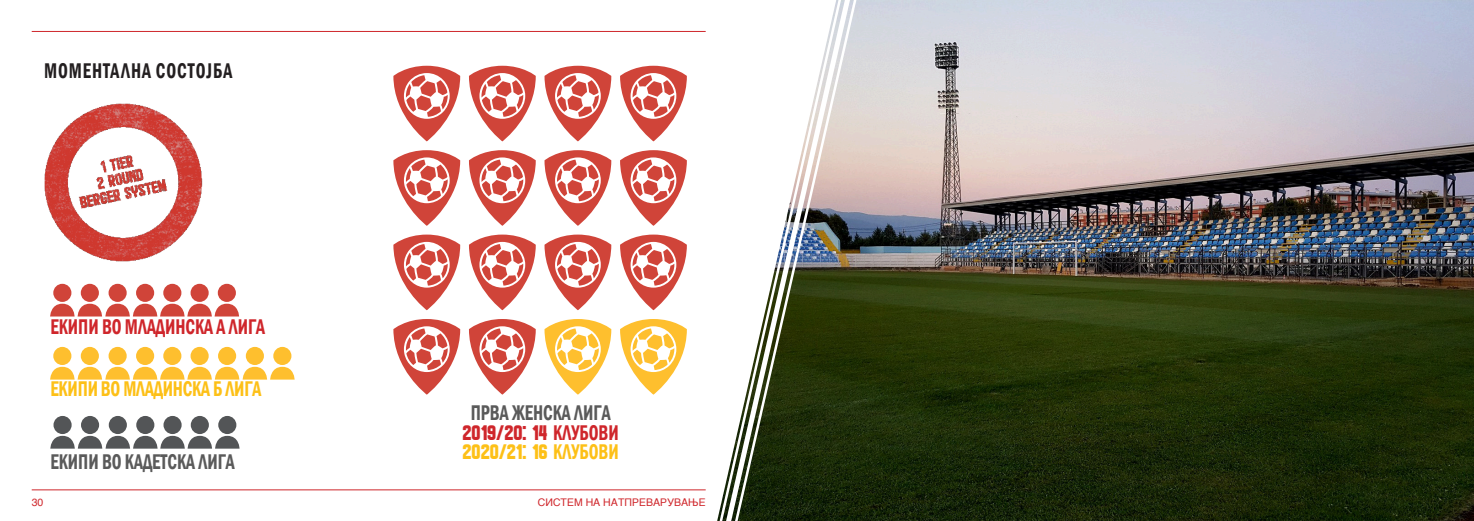
<style>
.page{position:relative;width:1474px;height:521px;background:#fff}
.page>*{position:absolute;margin:0;border:0;box-sizing:border-box;transform-origin:0 0}
.t1{font:21.88px/19.2px "Hindenburg";color:#cf262b}
.t2{font:600 condensed 21.88px "Franklin Gothic";color:#5a5a5a;scale:.8 1}
.t3{font:600 condensed 21.88px "Franklin Gothic";color:#cf262b;scale:.8 1}
.t4{font:600 condensed 21.88px "Franklin Gothic";letter-spacing:-.01em;color:#fdc017;scale:.8 1}
.t5{font:600 condensed 21.88px "Franklin Gothic";letter-spacing:.05em;color:#231f20;scale:.8 1}
.t6{font:10.5px "Helvetica";color:#cf262b}
.s1{font-family:"Franklin Gothic";font-weight:600;font-stretch:condensed}
.s2{color:#fdc017}
.s3{font-family:"Franklin Gothic";font-weight:600;font-stretch:condensed;color:#fdc017}
</style>
<div class="page">
<img style="left:44px;top:103px;width:190px;height:186px">
<hr style="left:32px;top:31px;width:673px;height:1px;background:#cf262b">
<hr style="left:32px;top:489px;width:673px;height:1px;background:#cf262b">
<div style="left:53px;top:284px;width:18px;height:18px;background:#d04439;border-radius:50%"></div>
<div style="left:81px;top:284px;width:18px;height:18px;background:#d04439;border-radius:50%"></div>
<div style="left:109px;top:284px;width:18px;height:18px;background:#d04439;border-radius:50%"></div>
<div style="left:136px;top:284px;width:18px;height:18px;background:#d04439;border-radius:50%"></div>
<div style="left:163px;top:284px;width:18px;height:18px;background:#d04439;border-radius:50%"></div>
<div style="left:190px;top:284px;width:19px;height:18px;background:#d04439;border-radius:50%"></div>
<svg style="left:50px;top:304px;width:189px;height:12px"></svg>
<div style="left:218px;top:284px;width:18px;height:18px;background:#d04439;border-radius:50%"></div>
<div style="left:53px;top:347px;width:18px;height:18px;background:#febf2e;border-radius:50%"></div>
<div style="left:81px;top:347px;width:18px;height:18px;background:#febf2e;border-radius:50%"></div>
<div style="left:109px;top:347px;width:18px;height:18px;background:#febf2e;border-radius:50%"></div>
<div style="left:136px;top:347px;width:18px;height:18px;background:#febf2e;border-radius:50%"></div>
<div style="left:163px;top:347px;width:18px;height:18px;background:#febf2e;border-radius:50%"></div>
<div style="left:190px;top:347px;width:19px;height:18px;background:#febf2e;border-radius:50%"></div>
<div style="left:218px;top:347px;width:18px;height:18px;background:#febf2e;border-radius:50%"></div>
<div style="left:246px;top:347px;width:18px;height:18px;background:#febf2e;border-radius:50%"></div>
<svg style="left:50px;top:367px;width:244px;height:13px"></svg>
<div style="left:273px;top:347px;width:18px;height:18px;background:#febf2e;border-radius:50%"></div>
<div style="left:53px;top:416px;width:19px;height:18px;background:#535557;border-radius:50%"></div>
<div style="left:81px;top:416px;width:18px;height:18px;background:#535557;border-radius:50%"></div>
<div style="left:109px;top:416px;width:18px;height:18px;background:#535557;border-radius:50%"></div>
<div style="left:136px;top:416px;width:18px;height:18px;background:#535557;border-radius:50%"></div>
<div style="left:163px;top:416px;width:19px;height:18px;background:#535557;border-radius:50%"></div>
<div style="left:191px;top:416px;width:18px;height:18px;background:#535557;border-radius:50%"></div>
<svg style="left:50px;top:436px;width:189px;height:13px"></svg>
<div style="left:218px;top:416px;width:18px;height:18px;background:#535557;border-radius:50%"></div>
<svg style="left:620px;top:235px;width:67px;height:75px"></svg>
<svg style="left:620px;top:319px;width:67px;height:76px"></svg>
<svg style="left:469px;top:235px;width:67px;height:75px"></svg>
<svg style="left:544px;top:235px;width:67px;height:75px"></svg>
<svg style="left:393px;top:235px;width:67px;height:75px"></svg>
<svg style="left:544px;top:319px;width:67px;height:76px"></svg>
<svg style="left:620px;top:66px;width:67px;height:75px"></svg>
<svg style="left:393px;top:319px;width:67px;height:76px"></svg>
<svg style="left:469px;top:66px;width:67px;height:75px"></svg>
<svg style="left:544px;top:66px;width:67px;height:75px"></svg>
<svg style="left:393px;top:66px;width:67px;height:75px"></svg>
<svg style="left:620px;top:150px;width:67px;height:76px"></svg>
<svg style="left:469px;top:319px;width:67px;height:76px"></svg>
<svg style="left:469px;top:150px;width:67px;height:76px"></svg>
<svg style="left:544px;top:150px;width:67px;height:76px"></svg>
<svg style="left:393px;top:150px;width:67px;height:76px"></svg>
<img style="left:860px;top:0;width:613px;height:521px">
<svg style="left:719px;top:465px;width:11px;height:56px"></svg>
<svg style="left:730px;top:0;width:130px;height:521px"></svg>
<p class="t5" style="left:44px;top:56px;width:237px">МОМЕНТАЛНА СОСТОЈБА</p>
<p class="t3" style="left:50px;top:312px;width:270px">ЕКИПИ ВО МЛАДИНСКА А ЛИГА</p>
<p class="t4" style="left:50px;top:374px;width:265px">ЕКИПИ ВО МЛАДИНСКА Б ЛИГА</p>
<p class="t2" style="left:50px;top:447px;width:232px">ЕКИПИ ВО КАДЕТСКА ЛИГА</p>
<p class="t2" style="left:471px;top:398px;width:176px">ПРВА ЖЕНСКА ЛИГА</p>
<p class="t1" style="left:462px;top:422px;width:158px">2019/20: 14 <span class="s1">КЛУБОВИ<br></span><span class="s2">2020/21: 16</span> <span class="s3">КЛУБОВИ</span></p>
<p class="t6" style="left:32px;top:495px;width:13px">30</p>
<p class="t6" style="left:538px;top:495px;width:169px">СИСТЕМ НА НАТПРЕВАРУВАЊЕ</p>
</div>
